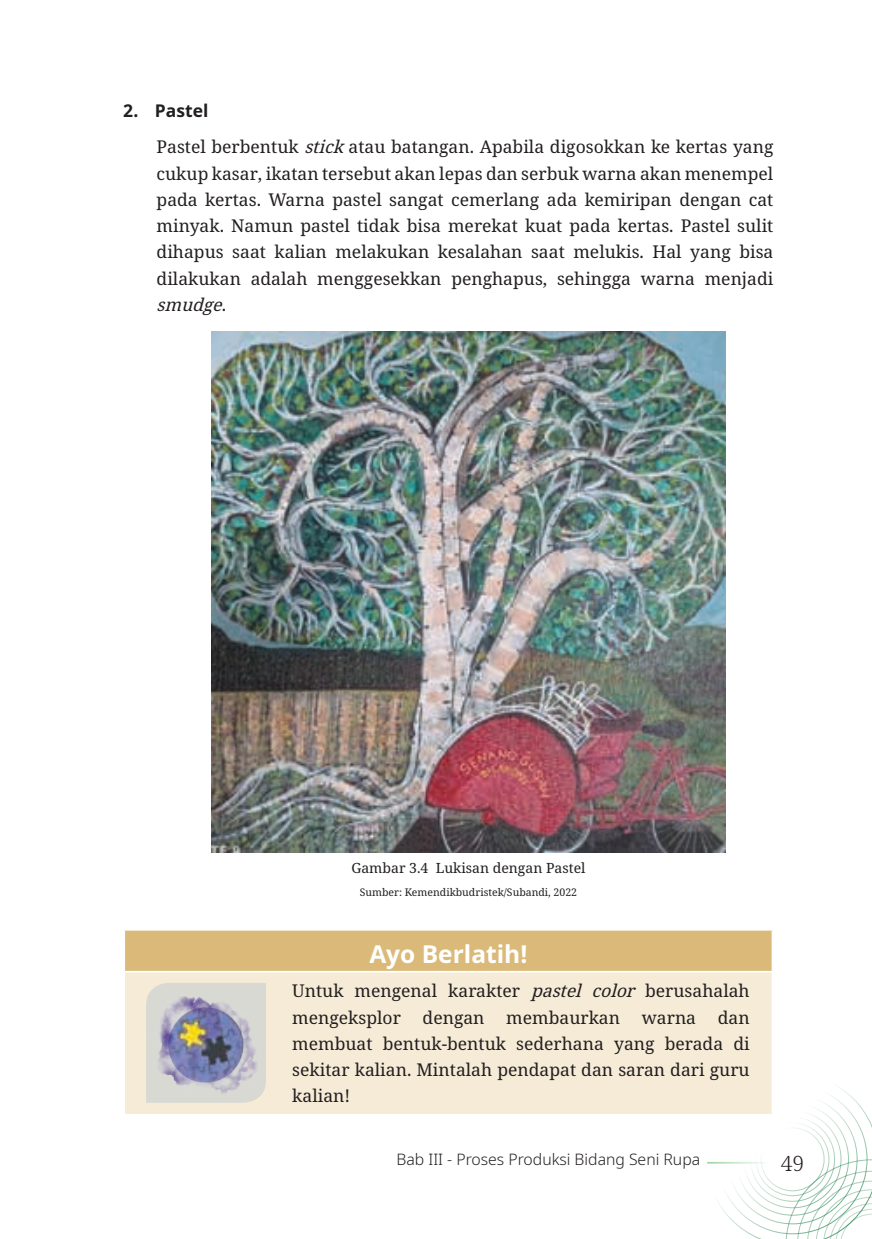
<style>
.page{position:relative;width:872px;height:1239px;background:#fff}
.page>*{position:absolute;margin:0;border:0;box-sizing:border-box;transform-origin:0 0}
.t1{font:700 24.5px "Noto Sans";color:#fff}
.t2{font:300 21px "Noto Serif";color:#231f20}
.t3{font:17.5px/26.2px "Noto Serif";color:#231f20;text-align:justify}
.t4{font:700 17.5px "Noto Sans";color:#231f20}
.t5{font:300 15.75px "Noto Sans";color:#231f20}
.t6{font:14px "Noto Serif";color:#231f20}
.t7{font:10.5px "Noto Serif";color:#231f20}
.s1{font-style:italic}
</style>
<div class="page">
<div style="left:124px;top:930px;width:648px;height:42px;background:#dbba79"></div>
<div style="left:124px;top:972px;width:648px;height:143px;background:#f5ebd7"></div>
<hr style="left:123px;top:930px;width:2px;height:41px;background:#fff">
<hr style="left:771px;top:930px;width:2px;height:41px;background:#fff">
<hr style="left:123px;top:971px;width:650px;height:1px;background:#fff">
<hr style="left:123px;top:972px;width:2px;height:142px;background:#fff">
<hr style="left:771px;top:972px;width:2px;height:142px;background:#fff">
<hr style="left:123px;top:1114px;width:650px;height:1px;background:#fff">
<img style="left:211px;top:332px;width:515px;height:521px">
<svg style="left:146px;top:983px;width:120px;height:120px"></svg>
<img style="left:146px;top:984px;width:118px;height:116px">
<svg style="left:707px;top:1072px;width:165px;height:167px"></svg>
<p class="t4" style="left:123px;top:98px;width:87px">2. Pastel</p>
<p class="t3" style="left:157px;top:134px;width:618px">Pastel berbentuk <span class="s1">stick</span>atau batangan. Apabila digosokkan ke kertas yang cukup kasar, ikatan tersebut akan lepas dan serbuk warna akan menempel pada kertas. Warna pastel sangat cemerlang ada kemiripan dengan cat minyak. Namun pastel tidak bisa merekat kuat pada kertas. Pastel sulit dihapus saat kalian melakukan kesalahan saat melukis. Hal yang bisa dilakukan adalah menggesekkan penghapus, sehingga warna menjadi <span class="s1">smudge</span>.</p>
<p class="t6" style="left:351px;top:859px;width:236px">Gambar 3.4 Lukisan dengan Pastel</p>
<p class="t7" style="left:360px;top:885px;width:219px">Sumber: Kemendikbudristek/Subandi, 2022</p>
<h1 class="t1" style="left:369px;top:937px;width:159px">Ayo Berlatih!</h1>
<p class="t3" style="left:292px;top:978px;width:459px">Untuk mengenal karakter <span class="s1">pastel color</span> berusahalah mengeksplor dengan membaurkan warna dan membuat bentuk-bentuk sederhana yang berada di sekitar kalian. Mintalah pendapat dan saran dari guru kalian!</p>
<p class="t5" style="left:396px;top:1148px;width:305px">Bab III - Proses Produksi Bidang Seni Rupa</p>
<p class="t2" style="left:780px;top:1149px;width:25px">49</p>
</div>
